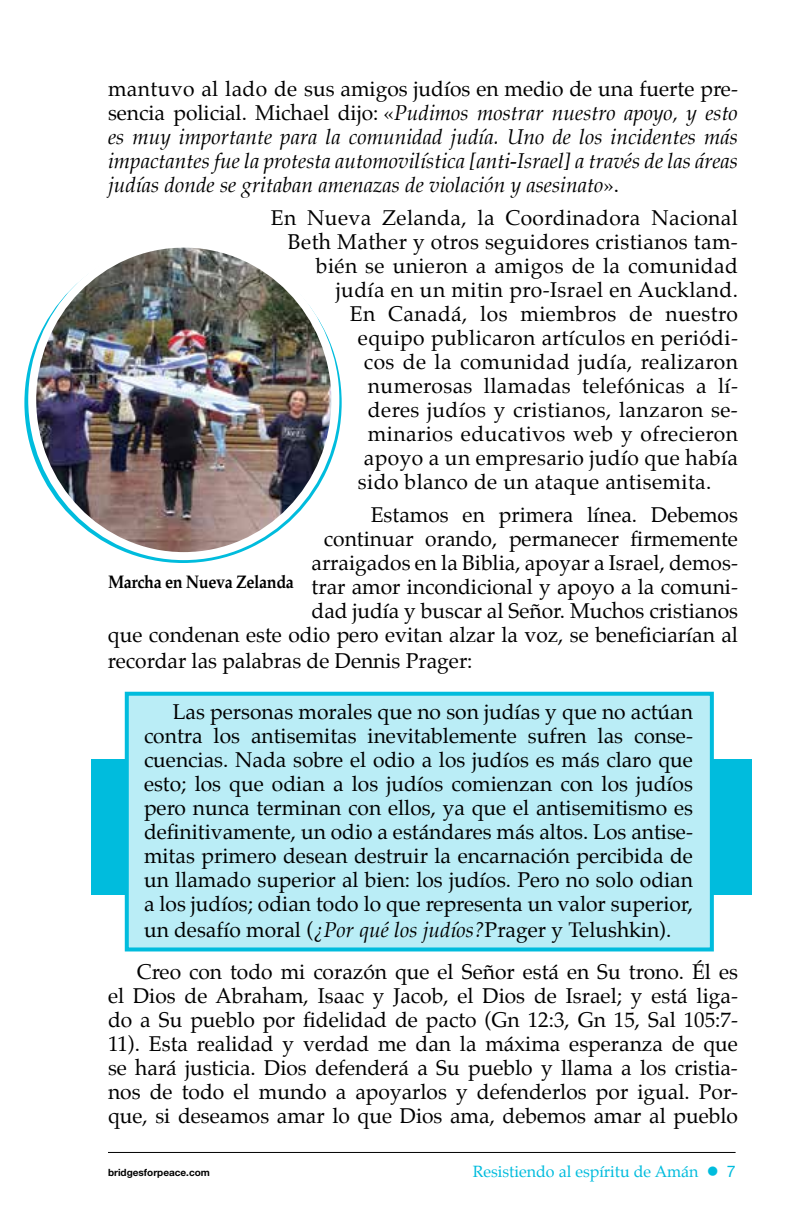
<style>
.page{position:relative;width:792px;height:1224px;background:#fff}
.page>*{position:absolute;margin:0;border:0;box-sizing:border-box;transform-origin:0 0}
.t1{font:21px/24px "Palatino CE";color:#000;text-align:justify}
.t2{font:21px "Palatino CE";letter-spacing:.02em;color:#000}
.t3{font:italic 21px/24px "Palatino CE";color:#000;text-align:justify}
.t4{font:700 18px "Palatino CE";letter-spacing:-.025em;color:#000;scale:.9 1}
.t5{font:16px "Palatino CE";color:#00bcdd}
.t6{font:700 10px "Helvetica Neue LT Std";color:#000}
.s1{font-style:normal}
.s2{font-style:italic}
.s3{font-family:"Helvetica Neue LT Std"}
</style>
<div class="page">
<hr style="left:108px;top:1152px;width:628px;height:1px;background:#000">
<div style="left:92px;top:759px;width:660px;height:135px;background:#00bcdd"></div>
<img style="left:32px;top:249px;width:303px;height:306px">
<div style="left:28px;top:240px;width:311px;height:320px;border:8px solid #fff;border-radius:50%"></div>
<div style="left:127px;top:694px;width:585px;height:255px;background:#baedf6"></div>
<div style="left:125px;top:692px;width:589px;height:259px;border:4px solid #00bcdd"></div>
<p class="t3" style="left:108px;top:79px;width:632px"><span class="s1">mantuvo al lado de sus amigos judíos en medio de una fuerte pre&shy;sencia policial. Michael dijo: «</span>Pudimos mostrar nuestro apoyo, y esto es muy importante para la comunidad judía. Uno de los incidentes más impactantes fue la protesta automovilística [anti-Israel] a través de las áreas judías donde se gritaban amenazas de violación y asesinato<span class="s1">».</span></p>
<p class="t2" style="left:271px;top:204px;width:469px">En Nueva Zelanda, la Coordinadora Nacional</p>
<p class="t2" style="left:288px;top:228px;width:451px">Beth Mather y otros seguidores cristianos tam-</p>
<p class="t2" style="left:316px;top:252px;width:423px">bién se unieron a amigos de la comunidad</p>
<p class="t2" style="left:336px;top:276px;width:404px">judía en un mitin pro-Israel en Auckland.</p>
<p class="t2" style="left:350px;top:300px;width:390px">En Canadá, los miembros de nuestro</p>
<p class="t2" style="left:358px;top:324px;width:382px">equipo publicaron artículos en periódi-</p>
<p class="t2" style="left:364px;top:348px;width:376px">cos de la comunidad judía, realizaron</p>
<p class="t2" style="left:368px;top:372px;width:372px">numerosas llamadas telefónicas a lí-</p>
<p class="t2" style="left:368px;top:396px;width:371px">deres judíos y cristianos, lanzaron se-</p>
<p class="t2" style="left:368px;top:420px;width:372px">minarios educativos web y ofrecieron</p>
<p class="t2" style="left:364px;top:444px;width:375px">apoyo a un empresario judío que había</p>
<p class="t2" style="left:358px;top:468px;width:355px">sido blanco de un ataque antisemita.</p>
<p class="t1" style="left:108px;top:505px;width:632px;text-align:right">Estamos en primera línea. Debemos<br>continuar orando, permanecer firmemente<br>arraigados en la Biblia, apoyar a Israel, demos-<br>trar amor incondicional y apoyo a la comuni-<br>dad judía y buscar al Señor. Muchos cristianos<br>que condenan este odio pero evitan alzar la voz, se beneficiarían al</p>
<p class="t1" style="left:108px;top:651px;width:366px">recordar las palabras de Dennis Prager:</p>
<p class="t1" style="left:144px;top:702px;width:551px;text-indent:29px">Las personas morales que no son judías y que no actúan contra los antisemitas inevitablemente sufren las conse&shy;cuencias. Nada sobre el odio a los judíos es más claro que esto; los que odian a los judíos comienzan con los judíos pero nunca terminan con ellos, ya que el antisemitismo es definitivamente, un odio a estándares más altos. Los antise&shy;mitas primero desean destruir la encarnación percibida de un llamado superior al bien: los judíos. Pero no solo odian a los judíos; odian todo lo que representa un valor superior,</p>
<p class="t1" style="left:137px;top:911px;width:603px;line-height:42px;text-indent:7px">un desafío moral (<span class="s2">¿Por qué los judíos?</span>Prager y Telushkin).<br>Creo con todo mi corazón que el Señor está en Su trono. Él es</p>
<p class="t1" style="left:108px;top:986px;width:632px">el Dios de Abraham, Isaac y Jacob, el Dios de Israel; y está liga&shy;do a Su pueblo por fidelidad de pacto (Gn 12:3, Gn 15, Sal 105:7- 11). Esta realidad y verdad me dan la máxima esperanza de que se hará justicia. Dios defenderá a Su pueblo y llama a los cristia&shy;nos de todo el mundo a apoyarlos y defenderlos por igual. Por&shy;que, si deseamos amar lo que Dios ama, debemos amar al pueblo</p>
<p class="t4" style="left:108px;top:571px;width:208px">Marcha en Nueva Zelanda</p>
<p class="t6" style="left:108px;top:1166px;width:103px">bridgesforpeace.com</p>
<p class="t5" style="left:473px;top:1161px;width:264px">Resistiendo al espíritu de Amán ● <span class="s3">7</span></p>
</div>
